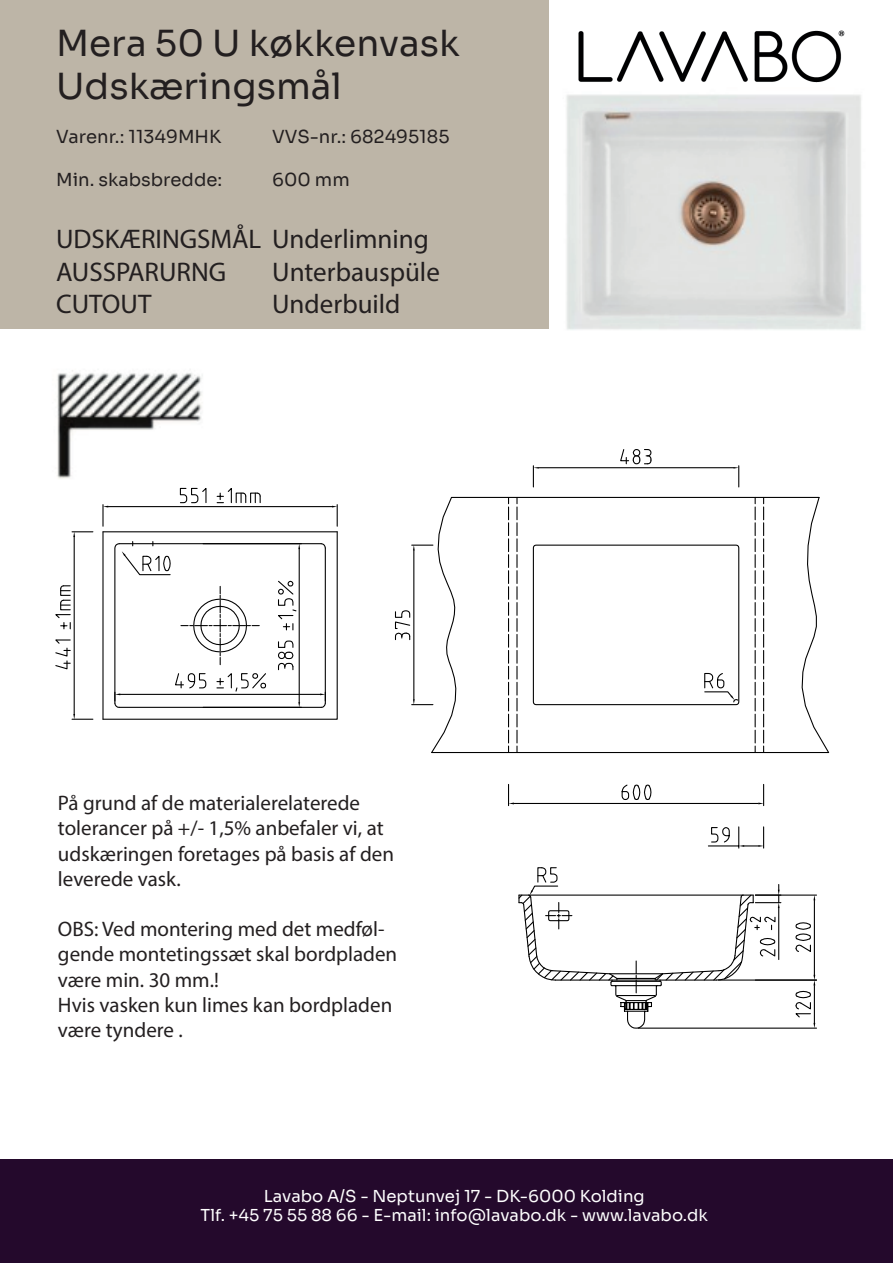
<style>
.page{position:relative;width:893px;height:1263px;background:#fff}
.page>*{position:absolute;margin:0;border:0;box-sizing:border-box;transform-origin:0 0}
.t1{font:36px/43.2px "Sora";color:#231f20}
.t2{font:27px/32.4px "Myriad Pro";color:#231f20}
.t3{font:21px/25.2px "Myriad Pro";color:#231f20}
.t4{font:18px "Sora";color:#231f20}
.t5{font:16.5px/19.8px "Sora";color:#fff;text-align:center}
</style>
<div class="page">
<div style="left:0;top:1159px;width:892px;height:103px;background:#24092c"></div>
<div style="left:0;top:0;width:548px;height:328px;background:#bdb5a7"></div>
<hr style="left:74px;top:537px;width:1px;height:177px;background:#000">
<svg style="left:72px;top:531px;width:21px;height:6px"></svg>
<svg style="left:72px;top:714px;width:21px;height:6px"></svg>
<svg style="left:55px;top:639px;width:16px;height:31px"></svg>
<svg style="left:55px;top:585px;width:16px;height:44px"></svg>
<svg style="left:102px;top:487px;width:236px;height:233px"></svg>
<hr style="left:755px;top:894px;width:61px;height:2px;background:#000">
<hr style="left:814px;top:900px;width:1px;height:75px;background:#000">
<svg style="left:795px;top:922px;width:16px;height:30px"></svg>
<hr style="left:638px;top:1027px;width:178px;height:2px;background:#000">
<hr style="left:755px;top:979px;width:61px;height:1px;background:#000">
<svg style="left:793px;top:975px;width:22px;height:53px"></svg>
<svg style="left:518px;top:867px;width:263px;height:162px"></svg>
<hr style="left:451px;top:497px;width:368px;height:1px;background:#000">
<hr style="left:432px;top:752px;width:397px;height:1px;background:#000">
<svg style="left:801px;top:496px;width:29px;height:258px"></svg>
<svg style="left:763px;top:498px;width:1px;height:254px"></svg>
<svg style="left:755px;top:498px;width:1px;height:254px"></svg>
<svg style="left:508px;top:498px;width:1px;height:254px"></svg>
<svg style="left:516px;top:498px;width:2px;height:254px"></svg>
<svg style="left:394px;top:496px;width:63px;height:258px"></svg>
<hr style="left:539px;top:467px;width:194px;height:1px;background:#000">
<svg style="left:533px;top:466px;width:6px;height:21px"></svg>
<svg style="left:733px;top:466px;width:6px;height:21px"></svg>
<svg style="left:620px;top:449px;width:32px;height:16px"></svg>
<hr style="left:514px;top:803px;width:244px;height:1px;background:#000">
<svg style="left:508px;top:784px;width:6px;height:22px"></svg>
<svg style="left:758px;top:784px;width:6px;height:22px"></svg>
<svg style="left:621px;top:784px;width:31px;height:16px"></svg>
<hr style="left:708px;top:845px;width:31px;height:1px;background:#000">
<svg style="left:738px;top:827px;width:26px;height:21px"></svg>
<svg style="left:711px;top:827px;width:19px;height:16px"></svg>
<svg style="left:532px;top:544px;width:208px;height:162px"></svg>
<img style="left:57px;top:370px;width:146px;height:109px">
<img style="left:578px;top:30px;width:267px;height:53px">
<img style="left:566px;top:94px;width:295px;height:236px">
<h1 class="t1" style="left:56px;top:19px;width:405px">Mera 50 U køkkenvask<br>Udskæringsmål</h1>
<p class="t4" style="left:56px;top:121px;width:167px">Varenr.: 11349MHK</p>
<p class="t4" style="left:272px;top:121px;width:179px">VVS-nr.: 682495185</p>
<p class="t4" style="left:56px;top:165px;width:167px">Min. skabsbredde:</p>
<p class="t4" style="left:272px;top:165px;width:79px">600 mm</p>
<p class="t2" style="left:56px;top:222px;width:374px">UDSKÆRINGSMÅL Underlimning<br>AUSSPARURNG</p>
<p class="t2" style="left:272px;top:255px;width:169px">Unterbauspüle</p>
<p class="t2" style="left:56px;top:287px;width:97px">CUTOUT</p>
<p class="t2" style="left:272px;top:287px;width:130px">Underbuild</p>
<p class="t3" style="left:58px;top:790px;width:338px">På grund af de materialerelaterede tolerancer på +/- 1,5% anbefaler vi, at udskæringen foretages på basis af den leverede vask.</p>
<p class="t3" style="left:58px;top:916px;width:341px">OBS: Ved montering med det medføl&shy;gende montetingssæt skal bordpladen være min. 30 mm.!<br>Hvis vasken kun limes kan bordpladen være tyndere .</p>
<p class="t5" style="left:201px;top:1184px;width:509px">Lavabo A/S - Neptunvej 17 - DK-6000 Kolding<br>Tlf. +45 75 55 88 66 - E-mail: info@lavabo.dk - www.lavabo.dk</p>
</div>
